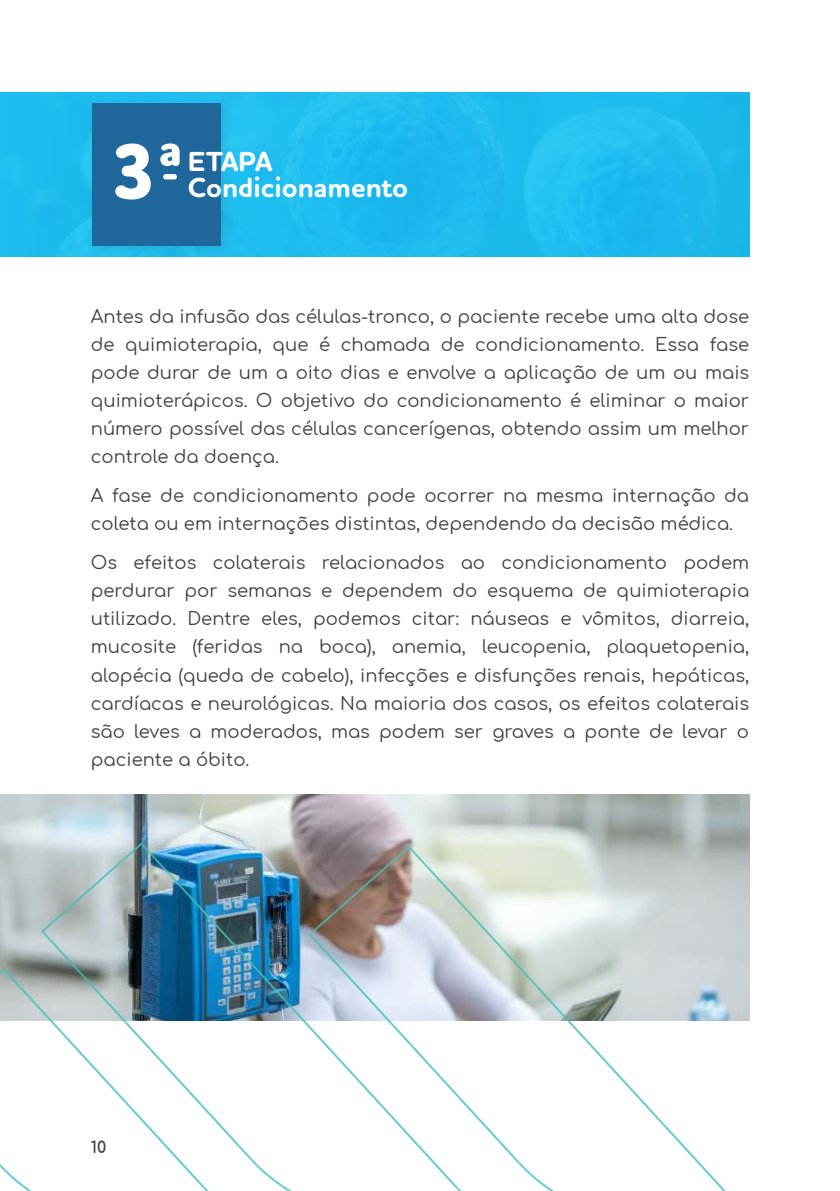
<style>
.page{position:relative;width:840px;height:1191px;background:#fff}
.page>*{position:absolute;margin:0;border:0;box-sizing:border-box;transform-origin:0 0}
.t1{font:800 80px "Houschka Rounded";color:#fff}
.t2{font:700 28px/26.8px "Houschka Rounded";color:#fff}
.t3{font:18px/28px "Comfortaa";color:#404041;text-align:justify}
.t4{font:700 16px "Comfortaa";color:#404041}
</style>
<div class="page">
<img style="left:1px;top:93px;width:748px;height:164px">
<div style="left:85px;top:97px;width:150px;height:164px;background:#221f1f;opacity:.1"></div>
<div style="left:92px;top:104px;width:129px;height:142px;background:#20679c"></div>
<img style="left:1px;top:795px;width:747px;height:225px">
<img style="left:457px;top:845px;width:267px;height:346px">
<img style="left:457px;top:934px;width:61px;height:228px">
<svg style="left:517px;top:1161px;width:39px;height:30px"></svg>
<img style="left:3px;top:968px;width:39px;height:53px">
<img style="left:0;top:969px;width:5px;height:52px">
<svg style="left:0;top:1164px;width:31px;height:27px"></svg>
<img style="left:141px;top:842px;width:316px;height:346px">
<img style="left:41px;top:843px;width:101px;height:89px">
<img style="left:42px;top:931px;width:209px;height:228px">
<svg style="left:250px;top:1158px;width:45px;height:33px"></svg>
<svg style="left:456px;top:1187px;width:6px;height:4px"></svg>
<h1 class="t1" style="left:110px;top:121px;width:74px">3ª</h1>
<h2 class="t2" style="left:188px;top:147px;width:222px">ETAPA<br>Condicionamento</h2>
<p class="t3" style="left:91px;top:303px;width:659px">Antes da infusão das células-tronco, o paciente recebe uma alta dose de quimioterapia, que é chamada de condicionamento. Essa fase pode durar de um a oito dias e envolve a aplicação de um ou mais quimioterápicos. O objetivo do condicionamento é eliminar o maior número possível das células cancerígenas, obtendo assim um melhor controle da doença.</p>
<p class="t3" style="left:91px;top:483px;width:659px">A fase de condicionamento pode ocorrer na mesma internação da coleta ou em internações distintas, dependendo da decisão médica.</p>
<p class="t3" style="left:91px;top:550px;width:659px">Os efeitos colaterais relacionados ao condicionamento podem perdurar por semanas e dependem do esquema de quimioterapia utilizado. Dentre eles, podemos citar: náuseas e vômitos, diarreia, mucosite (feridas na boca), anemia, leucopenia, plaquetopenia, alopécia (queda de cabelo), infecções e disfunções renais, hepáticas, cardíacas e neurológicas. Na maioria dos casos, os efeitos colaterais são leves a moderados, mas podem ser graves a ponte de levar o paciente a óbito.</p>
<p class="t4" style="left:91px;top:1139px;width:17px">10</p>
</div>
